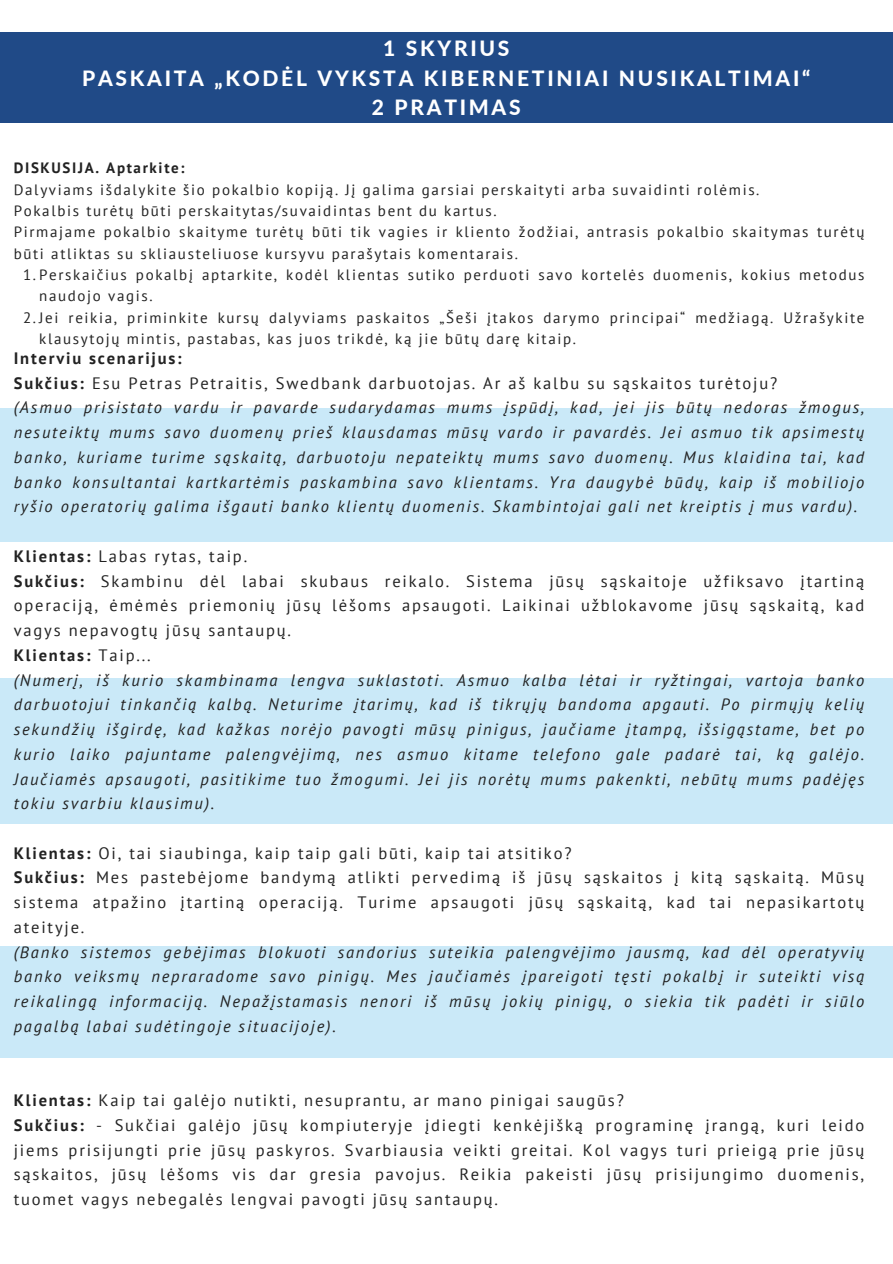
<style>
.page{position:relative;width:893px;height:1264px;background:#fff}
.page>*{position:absolute;margin:0;border:0;box-sizing:border-box;transform-origin:0 0}
.t1{font:800 21px/29.2px "Lato";letter-spacing:.13em;color:#fff;text-align:center}
.t2{font:italic 16.5px/24.8px "PT Sans";letter-spacing:.11em;color:#222}
.t3{font:16.5px/24.8px "PT Sans";letter-spacing:.11em;color:#222}
.t4{font:15px/21.3px "PT Sans";letter-spacing:.11em;color:#222}
.t5{font:700 15px "PT Sans";letter-spacing:.11em;color:#222}
.s1{font-weight:700;font-style:normal}
.s2{font-style:normal}
.s3{font-weight:700}
</style>
<div class="page">
<div style="left:0;top:32px;width:892px;height:90px;background:#204a87"></div>
<div style="left:0;top:440px;width:892px;height:61px;background:#cae9f8"></div>
<div style="left:0;top:762px;width:892px;height:61px;background:#cae9f8"></div>
<div style="left:0;top:719px;width:892px;height:60px;background:#cae9f8"></div>
<div style="left:0;top:678px;width:892px;height:57px;background:#cae9f8"></div>
<div style="left:0;top:946px;width:892px;height:57px;background:#cae9f8"></div>
<div style="left:0;top:1000px;width:892px;height:57px;background:#cae9f8"></div>
<div style="left:0;top:408px;width:892px;height:64px;background:#cae9f8"></div>
<div style="left:0;top:481px;width:892px;height:60px;background:#cae9f8"></div>
<p class="t1" style="left:82px;top:33px;width:729px">1 SKYRIUS<br>PASKAITA „KODĖL VYKSTA KIBERNETINIAI NUSIKALTIMAI“<br>2 PRATIMAS</p>
<p class="t5" style="left:14px;top:158px;width:172px">DISKUSIJA. Aptarkite:</p>
<p class="t4" style="left:14px;top:178px;width:852px">Dalyviams išdalykite šio pokalbio kopiją. Jį galima garsiai perskaityti arba suvaidinti rolėmis.<br>Pokalbis turėtų būti perskaitytas/suvaidintas bent du kartus.<br>Pirmajame pokalbio skaityme turėtų būti tik vagies ir kliento žodžiai, antrasis pokalbio skaitymas turėtų būti atliktas su skliausteliuose kursyvu parašytais komentarais.</p>
<p class="t4" style="left:23px;top:264px;width:842px">1.Perskaičius pokalbį aptarkite, kodėl klientas sutiko perduoti savo kortelės duomenis, kokius metodus</p>
<p class="t4" style="left:39px;top:285px;width:115px">naudojo vagis.</p>
<p class="t4" style="left:23px;top:306px;width:842px">2.Jei reikia, priminkite kursų dalyviams paskaitos „Šeši įtakos darymo principai“ medžiagą. Užrašykite</p>
<p class="t4" style="left:39px;top:328px;width:538px">klausytojų mintis, pastabas, kas juos trikdė, ką jie būtų darę kitaip.</p>
<p class="t2" style="left:14px;top:345px;width:852px"><span class="s1">Interviu scenarijus:<br>Sukčius:</span> <span class="s2">Esu Petras Petraitis, Swedbank darbuotojas. Ar aš kalbu su sąskaitos turėtoju?<br></span>(Asmuo prisistato vardu ir pavarde sudarydamas mums įspūdį, kad, jei jis būtų nedoras žmogus, nesuteiktų mums savo duomenų prieš klausdamas mūsų vardo ir pavardės. Jei asmuo tik apsimestų banko, kuriame turime sąskaitą, darbuotoju nepateiktų mums savo duomenų. Mus klaidina tai, kad banko konsultantai kartkartėmis paskambina savo klientams. Yra daugybė būdų, kaip iš mobiliojo ryšio operatorių galima išgauti banko klientų duomenis. Skambintojai gali net kreiptis į mus vardu).</p>
<p class="t2" style="left:14px;top:543px;width:852px"><span class="s1">Klientas:</span> <span class="s2">Labas rytas, taip.<br></span><span class="s1">Sukčius:</span> <span class="s2">Skambinu dėl labai skubaus reikalo. Sistema jūsų sąskaitoje užfiksavo įtartiną operaciją, ėmėmės priemonių jūsų lėšoms apsaugoti. Laikinai užblokavome jūsų sąskaitą, kad vagys nepavogtų jūsų santaupų.<br></span><span class="s1">Klientas:</span> <span class="s2">Taip...<br></span>(Numerį, iš kurio skambinama lengva suklastoti. Asmuo kalba lėtai ir ryžtingai, vartoja banko darbuotojui tinkančią kalbą. Neturime įtarimų, kad iš tikrųjų bandoma apgauti. Po pirmųjų kelių sekundžių išgirdę, kad kažkas norėjo pavogti mūsų pinigus, jaučiame įtampą, išsigąstame, bet po kurio laiko pajuntame palengvėjimą, nes asmuo kitame telefono gale padarė tai, ką galėjo.<br>Jaučiamės apsaugoti, pasitikime tuo žmogumi. Jei jis norėtų mums pakenkti, nebūtų mums padėjęs tokiu svarbiu klausimu).</p>
<p class="t3" style="left:14px;top:840px;width:852px"><span class="s3">Klientas:</span> Oi, tai siaubinga, kaip taip gali būti, kaip tai atsitiko?<br><span class="s3">Sukčius:</span> Mes pastebėjome bandymą atlikti pervedimą iš jūsų sąskaitos į kitą sąskaitą. Mūsų sistema atpažino įtartiną operaciją. Turime apsaugoti jūsų sąskaitą, kad tai nepasikartotų ateityje.</p>
<p class="t2" style="left:14px;top:939px;width:852px;text-align:justify">(Banko sistemos gebėjimas blokuoti sandorius suteikia palengvėjimo jausmą, kad dėl operatyvių banko veiksmų nepraradome savo pinigų. Mes jaučiamės įpareigoti tęsti pokalbį ir suteikti visą reikalingą informaciją. Nepažįstamasis nenori iš mūsų jokių pinigų, o siekia tik padėti ir siūlo pagalbą labai sudėtingoje situacijoje).</p>
<p class="t3" style="left:14px;top:1087px;width:851px"><span class="s3">Klientas:</span> Kaip tai galėjo nutikti, nesuprantu, ar mano pinigai saugūs?<br><span class="s3">Sukčius:</span> - Sukčiai galėjo jūsų kompiuteryje įdiegti kenkėjišką programinę įrangą, kuri leido jiems prisijungti prie jūsų paskyros. Svarbiausia veikti greitai. Kol vagys turi prieigą prie jūsų sąskaitos, jūsų lėšoms vis dar gresia pavojus. Reikia pakeisti jūsų prisijungimo duomenis, tuomet vagys nebegalės lengvai pavogti jūsų santaupų.</p>
</div>
